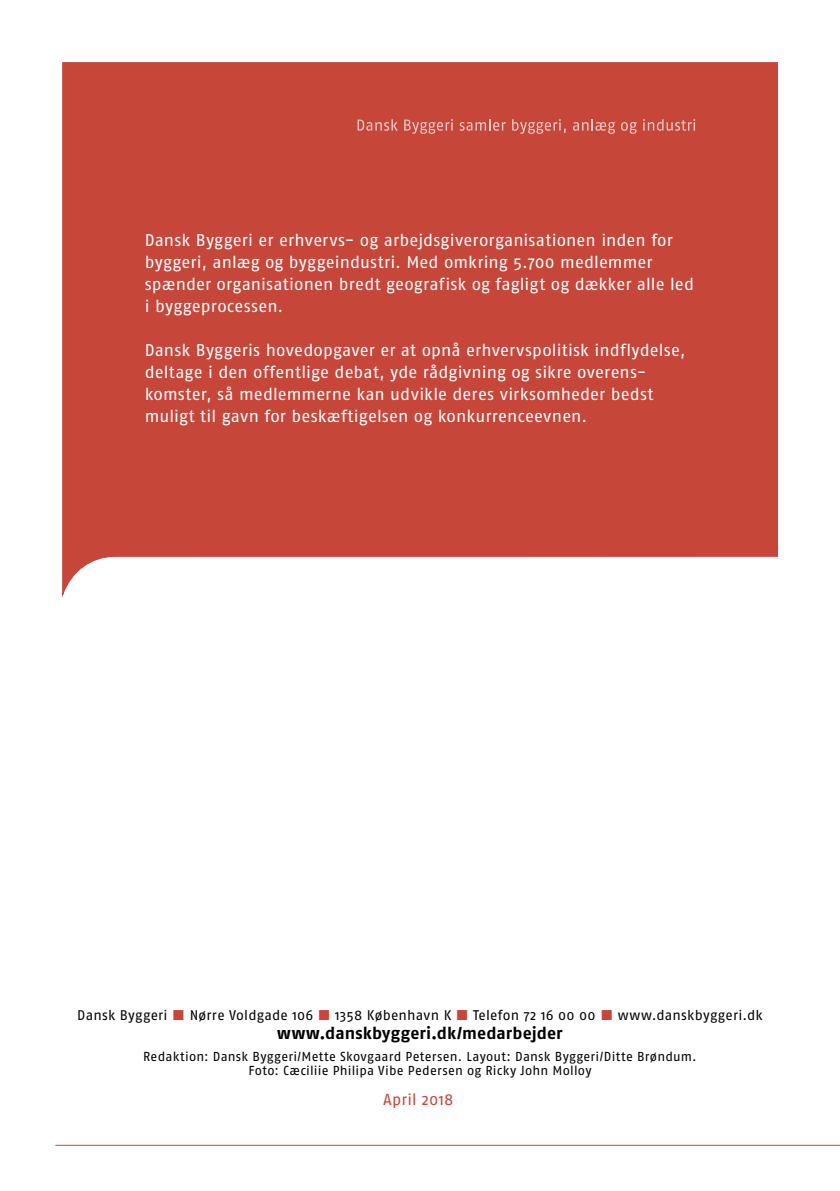
<style>
.page{position:relative;width:840px;height:1191px;background:#fff}
.page>*{position:absolute;margin:0;border:0;box-sizing:border-box;transform-origin:0 0}
.broed{font:17px/22px "Fago No";letter-spacing:.005em;color:#fff}
.broed-2{font:700 17px "Fago No";letter-spacing:.005em;color:#000}
.broed-3{font:16px "Fago No";letter-spacing:.005em;color:#c6463a}
.broed-4{font:14px "Fago No";letter-spacing:.015em;color:#000}
.broed-5{font:13px/14px "Fago No";letter-spacing:.02em;color:#000;text-align:center}
.s1{font-family:"Fago No Regular Caps Exp";color:#c6463a}
</style>
<div class="page">
<hr style="left:55px;top:1145px;width:784px;height:1px;background:#c6463a">
<svg style="left:62px;top:62px;width:715px;height:533px;background:#ca5348"></svg>
<svg style="left:357px;top:119px;width:40px;height:12px"></svg>
<svg style="left:404px;top:119px;width:48px;height:15px"></svg>
<svg style="left:459px;top:119px;width:46px;height:12px"></svg>
<svg style="left:512px;top:119px;width:53px;height:15px"></svg>
<svg style="left:572px;top:119px;width:42px;height:15px"></svg>
<svg style="left:620px;top:122px;width:16px;height:12px"></svg>
<svg style="left:642px;top:119px;width:52px;height:12px"></svg>
<p class="broed" style="left:145px;top:229px;width:550px">Dansk Byggeri er erhvervs- og arbejdsgiverorganisationen inden for byggeri, anlæg og byggeindustri. Med omkring 5.700 medlemmer spænder organisationen bredt geografisk og fagligt og dækker alle led i byggeprocessen.</p>
<p class="broed" style="left:145px;top:339px;width:541px">Dansk Byggeris hovedopgaver er at opnå erhvervspolitisk indflydelse, deltage i den offentlige debat, yde rådgivning og sikre overens&shy;komster, så medlemmerne kan udvikle deres virksomheder bedst muligt til gavn for beskæftigelsen og konkurrenceevnen.</p>
<p class="broed-4" style="left:77px;top:1007px;width:686px">Dansk Byggeri <span class="s1">2</span> Nørre Voldgade 106 <span class="s1">2</span> 1358 København K <span class="s1">2</span> Telefon 72 16 00 00 <span class="s1">2</span> www.danskbyggeri.dk</p>
<p class="broed-2" style="left:277px;top:1023px;width:287px">www.danskbyggeri.dk/medarbejder</p>
<p class="broed-5" style="left:143px;top:1049px;width:554px">Redaktion: Dansk Byggeri/Mette Skovgaard Petersen. Layout: Dansk Byggeri/Ditte Brøndum.<br>Foto: Cæciliie Philipa Vibe Pedersen og Ricky John Molloy</p>
<p class="broed-3" style="left:383px;top:1089px;width:72px">April 2018</p>
</div>
